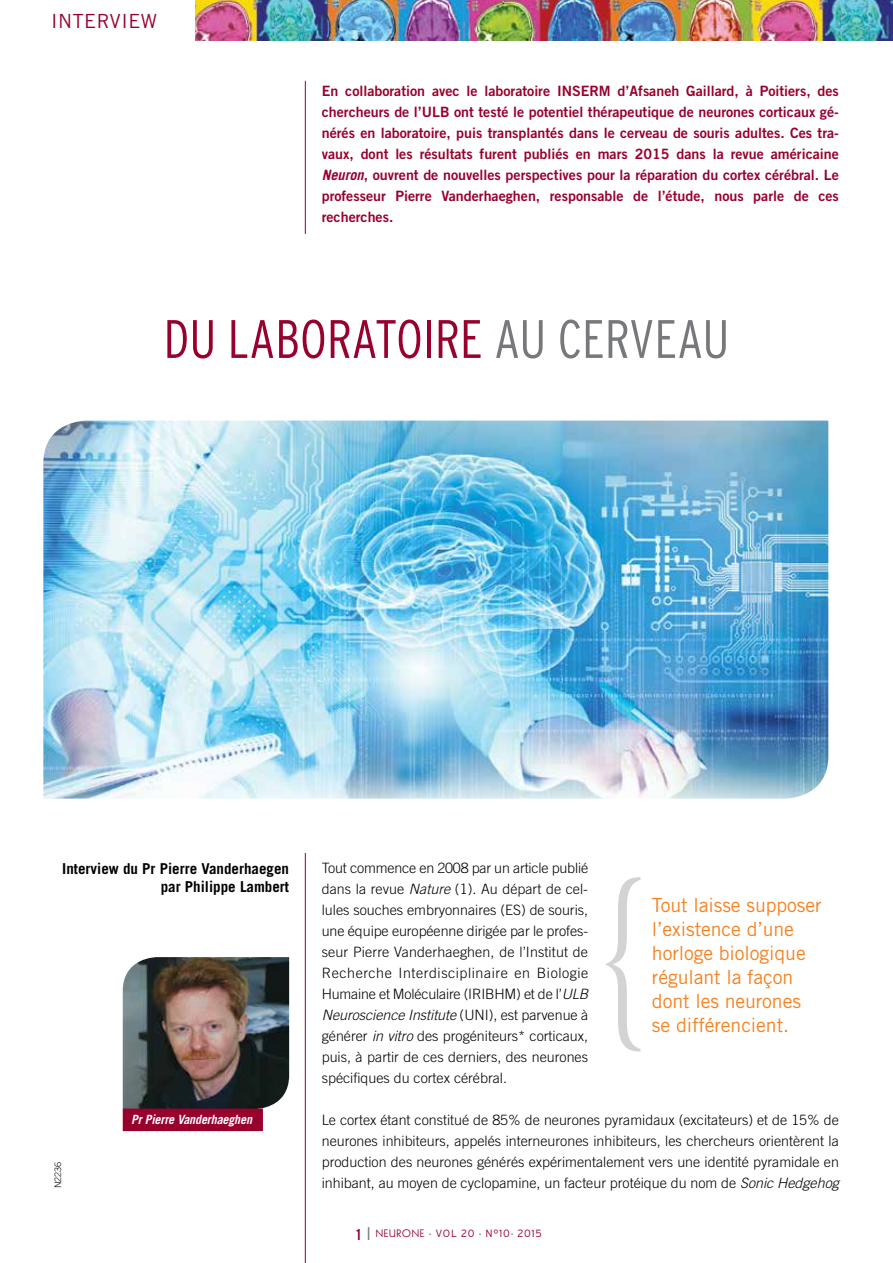
<style>
.page{position:relative;width:893px;height:1263px;background:#fff}
.page>*{position:absolute;margin:0;border:0;box-sizing:border-box;transform-origin:0 0}
.t1{font:300 condensed 54px "Interstate";color:#98002e}
.t2{font:19.5px/24px "Trade Gothic";letter-spacing:-.005em;color:#f58220}
.t3{font:19.5px "Trade Gothic";letter-spacing:.03em;color:#98002e}
.t4{font:700 15px/18px "Trade Gothic";color:#000;text-align:right}
.t5{font:300 14.25px/21px "Trade Gothic";color:#000;text-align:justify}
.t6{font:14.25px/21px "Trade Gothic Bold Two";color:#98002e;text-align:justify}
.t7{font:italic 700 12.75px "Trade Gothic";letter-spacing:-.01em;color:#fff;scale:.94 1}
.t8{font:300 10.5px "Interstate";letter-spacing:.07em;color:#98002e}
.t9{font:300 9px "Trade Gothic";color:#000}
.s1{font-family:"Trade Gothic";font-weight:700;font-style:italic}
.s2{color:#77787b}
.s3{font-style:italic}
.s4{font-family:"Trade Gothic Bold Cond Twenty";font-weight:400;font-size:15px}
.s5{font-size:18px;color:#77787b}
.s6{font-family:"Kabel";font-weight:400}
.s7{font-size:7.5px;color:#77787b}
</style>
<div class="page">
<img style="left:195px;top:0;width:698px;height:40px">
<hr style="left:305px;top:81px;width:1px;height:1182px;background:#98002e">
<img style="left:123px;top:957px;width:166px;height:151px">
<div style="left:123px;top:1108px;width:140px;height:23px;background:#98002e"></div>
<img style="left:43px;top:421px;width:785px;height:378px">
<svg style="left:605px;top:877px;width:35px;height:174px"></svg>
<h2 class="t3" style="left:51px;top:9px;width:108px">INTERVIEW</h2>
<p class="t6" style="left:322px;top:80px;width:519px">En collaboration avec le laboratoire INSERM d’Afsaneh Gaillard, à Poitiers, des chercheurs de l’ULB ont testé le potentiel thérapeutique de neurones corticaux gé&shy;nérés en laboratoire, puis transplantés dans le cerveau de souris adultes. Ces tra&shy;vaux, dont les résultats furent publiés en mars 2015 dans la revue américaine <span class="s1">Neuron</span>, ouvrent de nouvelles perspectives pour la réparation du cortex cérébral. Le professeur Pierre Vanderhaeghen, responsable de l’étude, nous parle de ces recherches.</p>
<h1 class="t1" style="left:164px;top:309px;width:567px">DU LABORATOIRE <span class="s2">AU CERVEAU</span></h1>
<p class="t4" style="left:62px;top:859px;width:228px">Interview du Pr Pierre Vanderhaegen par Philippe Lambert</p>
<p class="t9" style="left:53px;top:1188px;width:28px;rotate:-90deg">N2236</p>
<p class="t7" style="left:131px;top:1112px;width:130px">Pr Pierre Vanderhaeghen</p>
<p class="t5" style="left:322px;top:857px;width:268px">Tout commence en 2008 par un article publié dans la revue <span class="s3">Nature</span> (1). Au départ de cel&shy;lules souches embryonnaires (ES) de souris, une équipe européenne dirigée par le profes&shy;seur Pierre Vanderhaeghen, de l’Institut de Recherche Interdisciplinaire en Biologie Humaine et Moléculaire (IRIBHM) et de l’<span class="s3">ULB Neuroscience Institute</span> (UNI), est parvenue à générer <span class="s3">in vitro</span> des progéniteurs* corticaux, puis, à partir de ces derniers, des neurones spécifiques du cortex cérébral.</p>
<p class="t5" style="left:322px;top:1109px;width:519px">Le cortex étant constitué de 85% de neurones pyramidaux (excitateurs) et de 15% de neurones inhibiteurs, appelés interneurones inhibiteurs, les chercheurs orientèrent la production des neurones générés expérimentalement vers une identité pyramidale en inhibant, au moyen de cyclopamine, un facteur protéique du nom de <span class="s3">Sonic Hedgehog</span></p>
<h2 class="t2" style="left:652px;top:893px;width:171px">Tout laisse supposer l’existence d’une horloge biologique régulant la façon dont les neurones se différencient.</h2>
<p class="t8" style="left:355px;top:1227px;width:188px"><span class="s4">1</span> <span class="s5">l</span> <span class="s6">NEURONE</span> <span class="s7">•</span> VOL 20 <span class="s7">•</span> N°10<span class="s7">•</span> 2015</p>
</div>
